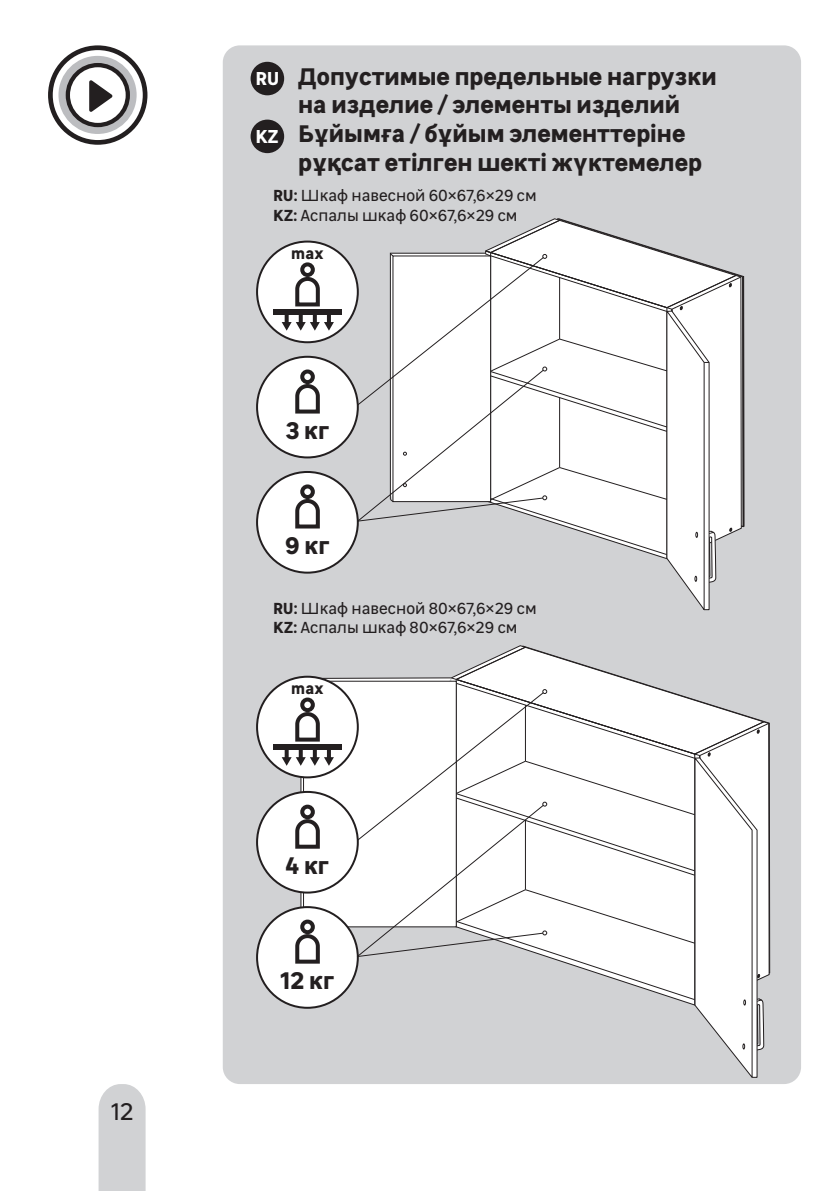
<style>
.page{position:relative;width:840px;height:1191px;background:#fff}
.page>*{position:absolute;margin:0;border:0;box-sizing:border-box;transform-origin:0 0}
.t1{font:700 24px/28.8px "Leroy Merlin Sans";color:#231f20}
.t2{font:24px "Leroy Merlin Sans";color:#231f20}
.t3{font:700 18.6px "Leroy Merlin Sans";color:#fff}
.t4{font:16px/19.2px "Leroy Merlin Sans";color:#231f20}
.t5{font:700 16px "Leroy Merlin Sans";color:#231f20}
.s1{font-weight:700}
</style>
<div class="page">
<div style="left:98px;top:1084px;width:47px;height:107px;background:#d1d2d4"></div>
<div style="left:223px;top:45px;width:577px;height:1039px;background:#d1d2d4;border-radius:17px"></div>
<div style="left:250px;top:62px;width:34px;height:33px;background:#231f20;border-radius:50%"></div>
<div style="left:250px;top:120px;width:34px;height:33px;background:#231f20;border-radius:50%"></div>
<svg style="left:48px;top:45px;width:99px;height:100px"></svg>
<div style="left:257px;top:241px;width:100px;height:101px;background:#fff;border-radius:50%"></div>
<div style="left:256px;top:240px;width:102px;height:103px;border:2px solid #231f20;border-radius:50%"></div>
<div style="left:257px;top:357px;width:100px;height:100px;background:#fff;border-radius:50%"></div>
<div style="left:256px;top:356px;width:102px;height:102px;border:2px solid #231f20;border-radius:50%"></div>
<div style="left:257px;top:472px;width:100px;height:100px;background:#fff;border-radius:50%"></div>
<div style="left:256px;top:471px;width:102px;height:102px;border:2px solid #231f20;border-radius:50%"></div>
<div style="left:273px;top:309px;width:68px;height:6px;background:#231f20"></div>
<svg style="left:284px;top:315px;width:4px;height:7px"></svg>
<svg style="left:298px;top:315px;width:4px;height:7px"></svg>
<svg style="left:312px;top:315px;width:4px;height:7px"></svg>
<hr style="left:327px;top:312px;width:4px;height:11px;background:#231f20">
<svg style="left:281px;top:322px;width:53px;height:9px"></svg>
<svg style="left:295px;top:279px;width:25px;height:28px"></svg>
<div style="left:300px;top:262px;width:14px;height:15px;border:4px solid #231f20;border-radius:50%"></div>
<svg style="left:295px;top:386px;width:25px;height:28px"></svg>
<div style="left:300px;top:369px;width:14px;height:15px;border:4px solid #231f20;border-radius:50%"></div>
<svg style="left:295px;top:501px;width:25px;height:28px"></svg>
<div style="left:300px;top:484px;width:14px;height:15px;border:4px solid #231f20;border-radius:50%"></div>
<svg style="left:356px;top:218px;width:388px;height:393px"></svg>
<div style="left:257px;top:676px;width:100px;height:101px;background:#fff;border-radius:50%"></div>
<div style="left:257px;top:792px;width:100px;height:100px;background:#fff;border-radius:50%"></div>
<div style="left:257px;top:907px;width:100px;height:100px;background:#fff;border-radius:50%"></div>
<div style="left:273px;top:744px;width:68px;height:6px;background:#231f20"></div>
<svg style="left:281px;top:645px;width:489px;height:433px"></svg>
<p class="t2" style="left:111px;top:1093px;width:24px">12</p>
<p class="t3" style="left:255px;top:63px;width:26px">RU</p>
<p class="t3" style="left:255px;top:121px;width:25px">KZ</p>
<p class="t1" style="left:298px;top:60px;width:420px">Допустимые предельные нагрузки на изделие / элементы изделий</p>
<p class="t1" style="left:298px;top:117px;width:405px">Бұйымға / бұйым элементтеріне рұқсат етілген шекті жүктемелер</p>
<p class="t4" style="left:273px;top:185px;width:265px"><span class="s1">RU:</span> Шкаф навесной 60×67,6×29 см<br><span class="s1">KZ:</span> Аспалы шкаф 60×67,6×29 см</p>
<p class="t5" style="left:291px;top:240px;width:34px">max</p>
<p class="t1" style="left:285px;top:414px;width:46px">3 кг</p>
<p class="t1" style="left:285px;top:529px;width:46px">9 кг</p>
<p class="t4" style="left:273px;top:597px;width:265px"><span class="s1">RU:</span> Шкаф навесной 80×67,6×29 см<br><span class="s1">KZ:</span> Аспалы шкаф 80×67,6×29 см</p>
<p class="t5" style="left:291px;top:675px;width:34px">max</p>
<p class="t1" style="left:285px;top:849px;width:45px">4 кг</p>
<p class="t1" style="left:280px;top:964px;width:56px">12 кг</p>
</div>
